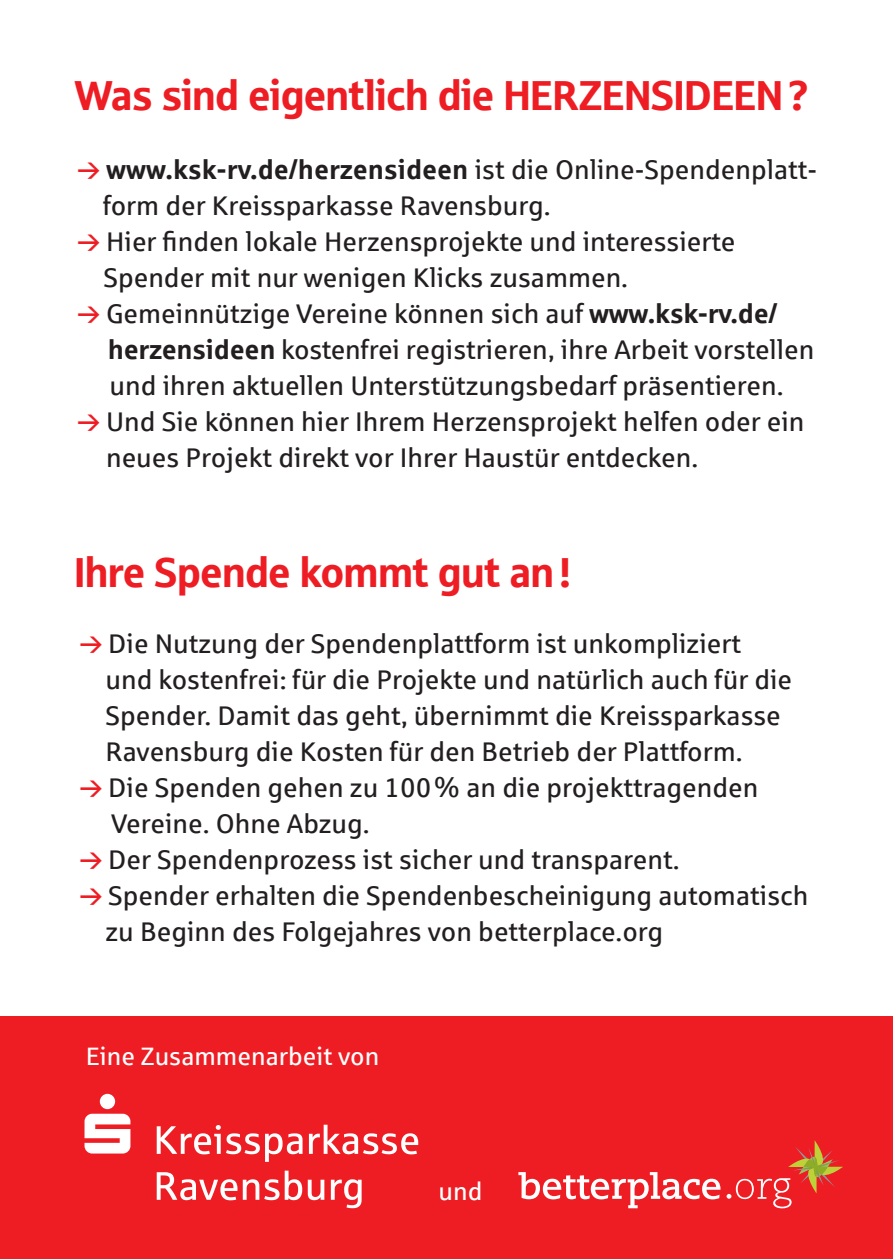
<style>
.page{position:relative;width:893px;height:1259px;background:#fff}
.page>*{position:absolute;margin:0;border:0;box-sizing:border-box;transform-origin:0 0}
.t1{font:42px "Sparkasse Head";color:#ee1d23}
.t2{font:27px/36px "Sparkasse Rg";color:#231f20}
.t3{font:25.2px "Sparkasse Rg";color:#fff}
.s1{font-weight:700}
</style>
<div class="page">
<div style="left:0;top:1017px;width:893px;height:242px;background:#ee1d23"></div>
<svg style="left:157px;top:1125px;width:146px;height:36px"></svg>
<svg style="left:309px;top:1124px;width:109px;height:30px"></svg>
<svg style="left:157px;top:1172px;width:80px;height:28px"></svg>
<svg style="left:243px;top:1179px;width:36px;height:21px"></svg>
<svg style="left:285px;top:1170px;width:17px;height:30px"></svg>
<svg style="left:308px;top:1179px;width:16px;height:21px"></svg>
<svg style="left:331px;top:1179px;width:31px;height:29px"></svg>
<svg style="left:85px;top:1093px;width:45px;height:60px"></svg>
<svg style="left:518px;top:1172px;width:202px;height:36px"></svg>
<svg style="left:727px;top:1140px;width:116px;height:68px"></svg>
<h1 class="t1" style="left:74px;top:69px;width:736px">Was sind eigentlich die HERZENSIDEEN ?</h1>
<p class="t2" style="left:103px;top:151px;width:716px"><span class="s1">www.ksk-rv.de/herzensideen</span> ist die Online-Spendenplatt&shy;form der Kreissparkasse Ravensburg.<br>Hier finden lokale Herzensprojekte und interessierte Spender mit nur wenigen Klicks zusammen.<br>Gemeinnützige Vereine können sich auf <span class="s1">www.ksk-rv.de/ herzensideen</span> kostenfrei registrieren, ihre Arbeit vorstellen und ihren aktuellen Unterstützungsbedarf präsentieren.<br>Und Sie können hier Ihrem Herzensprojekt helfen oder ein neues Projekt direkt vor Ihrer Haustür entdecken.</p>
<h1 class="t1" style="left:74px;top:545px;width:497px">Ihre Spende kommt gut an !</h1>
<p class="t2" style="left:105px;top:625px;width:704px">Die Nutzung der Spendenplattform ist unkompliziert<br>und kostenfrei: für die Projekte und natürlich auch für die Spender. Damit das geht, übernimmt die Kreissparkasse Ravensburg die Kosten für den Betrieb der Plattform.<br>Die Spenden gehen zu 100% an die projekttragenden Vereine. Ohne Abzug.<br>Der Spendenprozess ist sicher und transparent.<br>Spender erhalten die Spendenbescheinigung automatisch zu Beginn des Folgejahres von betterplace.org</p>
<p class="t3" style="left:86px;top:1041px;width:295px">Eine Zusammenarbeit von</p>
<p class="t3" style="left:439px;top:1175px;width:45px">und</p>
</div>
